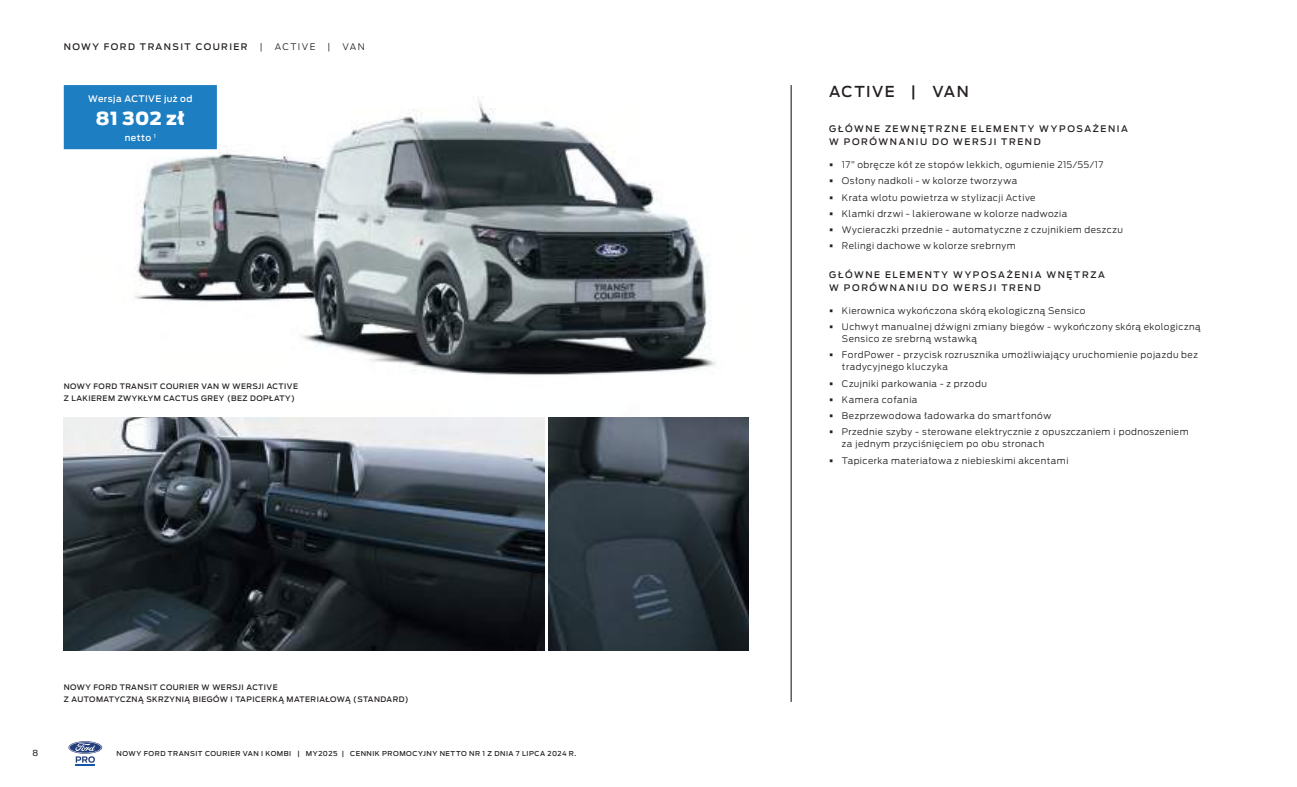
<style>
.page{position:relative;width:1297px;height:787px;background:#fff}
.page>*{position:absolute;margin:0;border:0;box-sizing:border-box;transform-origin:0 0}
.t1{font:900 18px "Ford Antenna";letter-spacing:.025em;color:#fff}
.t2{font:500 15px "Ford Antenna";letter-spacing:.09em;color:#241f1f}
.t3{font:300 9px/12px "Ford Antenna";letter-spacing:.05em;color:#241f1f}
.t4{font:500 9px/13.5px "Ford Antenna";letter-spacing:.175em;color:#241f1f}
.t5{font:500 9px "Ford Antenna";letter-spacing:.05em;color:#fff}
.t6{font:8.25px "Ford Antenna";color:#241f1f}
.t7{font:500 7.5px/12px "Ford Antenna";letter-spacing:.06em;color:#241f1f}
.t8{font:500 6.75px "Ford Antenna";letter-spacing:.075em;color:#241f1f}
.s1{font-weight:900;font-size:10.5px}
</style>
<div class="page">
<svg style="left:69px;top:741px;width:32px;height:24px"></svg>
<hr style="left:791px;top:85px;width:1px;height:617px;background:#0a0b10">
<img style="left:64px;top:417px;width:480px;height:234px">
<img style="left:549px;top:417px;width:199px;height:234px">
<img style="left:64px;top:101px;width:652px;height:274px">
<div style="left:64px;top:85px;width:153px;height:64px;background:#1d7ec2"></div>
<p class="t4" style="left:64px;top:39px;width:185px">NOWY FORD TRANSIT COURIER</p>
<p class="t3" style="left:260px;top:39px;width:4px">|</p>
<p class="t3" style="left:275px;top:39px;width:42px">ACTIVE</p>
<p class="t3" style="left:328px;top:39px;width:4px">|</p>
<p class="t3" style="left:343px;top:39px;width:24px">VAN</p>
<p class="t5" style="left:88px;top:91px;width:106px">Wersja ACTIVE już od</p>
<h1 class="t1" style="left:96px;top:102px;width:90px">81 302 zł</h1>
<p class="t5" style="left:125px;top:130px;width:33px">netto <sup>1</sup></p>
<p class="t7" style="left:64px;top:379px;width:236px">NOWY FORD TRANSIT COURIER VAN W WERSJI ACTIVE<br>Z LAKIEREM ZWYKŁYM CACTUS GREY (BEZ DOPŁATY)</p>
<p class="t7" style="left:64px;top:680px;width:346px">NOWY FORD TRANSIT COURIER W WERSJI ACTIVE<br>Z AUTOMATYCZNĄ SKRZYNIĄ BIEGÓW I TAPICERKĄ MATERIAŁOWĄ (STANDARD)</p>
<p class="t6" style="left:32px;top:746px;width:7px">8</p>
<p class="t8" style="left:117px;top:747px;width:461px">NOWY FORD TRANSIT COURIER VAN I KOMBI | MY2025 | CENNIK PROMOCYJNY NETTO NR 1 Z DNIA 7 LIPCA 2024 R.</p>
<h2 class="t2" style="left:829px;top:78px;width:141px">ACTIVE | VAN</h2>
<p class="t4" style="left:829px;top:121px;width:300px">GŁÓWNE ZEWNĘTRZNE ELEMENTY WYPOSAŻENIA<br>W PORÓWNANIU DO WERSJI TREND</p>
<p class="t3" style="left:829px;top:158px;width:276px"><span class="s1">•</span> 17” obręcze kół ze stopów lekkich, ogumienie 215/55/17</p>
<p class="t3" style="left:829px;top:174px;width:190px"><span class="s1">•</span> Osłony nadkoli - w kolorze tworzywa</p>
<p class="t3" style="left:829px;top:190px;width:208px"><span class="s1">•</span> Krata wlotu powietrza w stylizacji Active</p>
<p class="t3" style="left:829px;top:206px;width:240px"><span class="s1">•</span> Klamki drzwi - lakierowane w kolorze nadwozia</p>
<p class="t3" style="left:829px;top:223px;width:295px"><span class="s1">•</span> Wycieraczki przednie - automatyczne z czujnikiem deszczu</p>
<p class="t3" style="left:829px;top:239px;width:188px"><span class="s1">•</span> Relingi dachowe w kolorze srebrnym</p>
<p class="t4" style="left:829px;top:267px;width:277px">GŁÓWNE ELEMENTY WYPOSAŻENIA WNĘTRZA<br>W PORÓWNANIU DO WERSJI TREND</p>
<p class="t3" style="left:829px;top:303px;width:258px"><span class="s1">•</span> Kierownica wykończona skórą ekologiczną Sensico</p>
<p class="t3" style="left:842px;top:320px;width:360px;text-indent:-13px"><span class="s1">•</span> Uchwyt manualnej dźwigni zmiany biegów - wykończony skórą ekologiczną<br>Sensico ze srebrną wstawką</p>
<p class="t3" style="left:842px;top:348px;width:357px;text-indent:-13px"><span class="s1">•</span> FordPower - przycisk rozrusznika umożliwiający uruchomienie pojazdu bez tradycyjnego kluczyka</p>
<p class="t3" style="left:829px;top:376px;width:159px"><span class="s1">•</span> Czujniki parkowania - z przodu</p>
<p class="t3" style="left:829px;top:392px;width:90px"><span class="s1">•</span> Kamera cofania</p>
<p class="t3" style="left:829px;top:409px;width:224px"><span class="s1">•</span> Bezprzewodowa ładowarka do smartfonów</p>
<p class="t3" style="left:842px;top:425px;width:348px;text-indent:-13px"><span class="s1">•</span> Przednie szyby - sterowane elektrycznie z opuszczaniem i podnoszeniem za jednym przyciśnięciem po obu stronach</p>
<p class="t3" style="left:829px;top:453px;width:241px"><span class="s1">•</span> Tapicerka materiałowa z niebieskimi akcentami</p>
</div>
